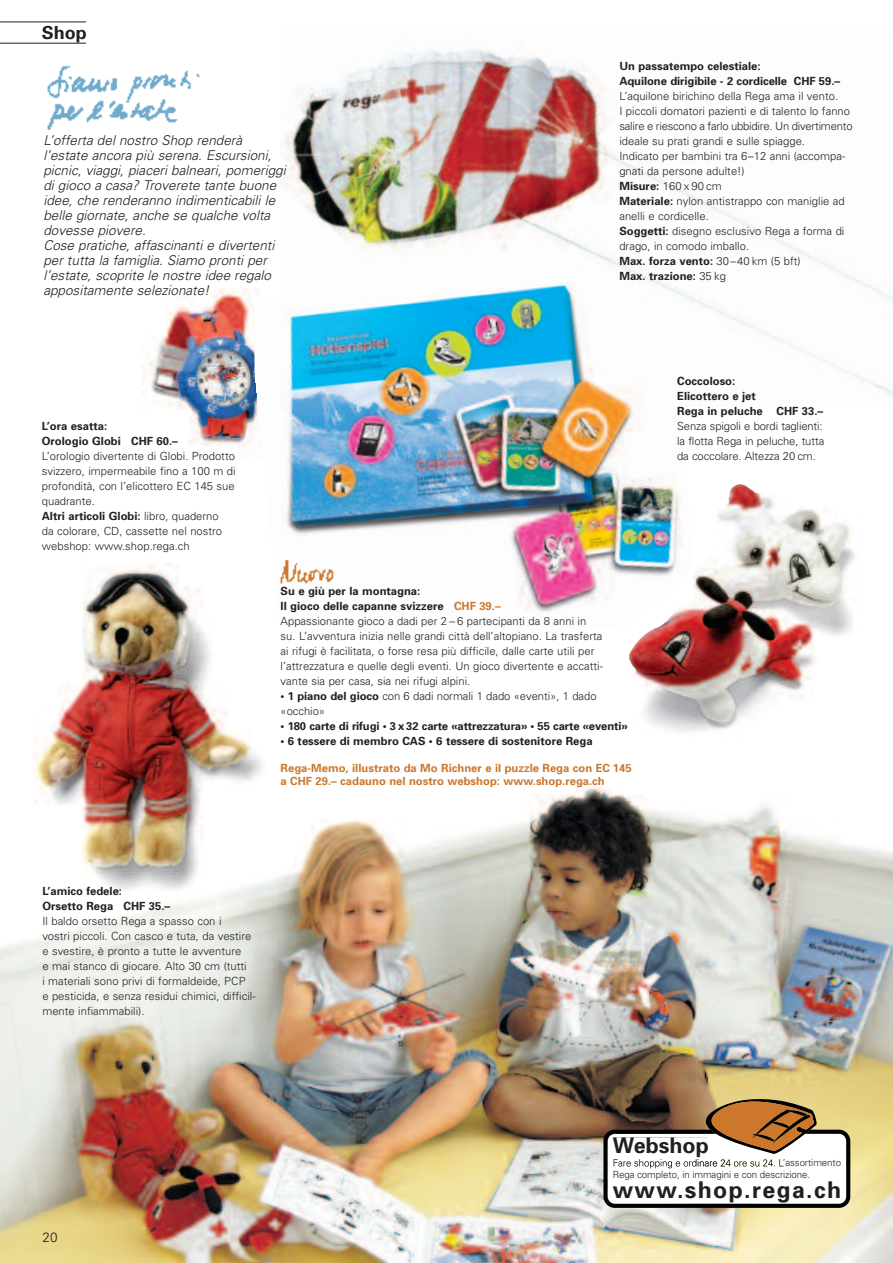
<style>
.page{position:relative;width:893px;height:1263px;background:#fff}
.page>*{position:absolute;margin:0;border:0;box-sizing:border-box;transform-origin:0 0}
.t1{font:23.1px "Univers Bold+YCUJMA";letter-spacing:.06em;color:#231f20}
.t2{font:21.45px "Univers Bold+YCUJMA";color:#231f20}
.t3{font:18px "Univers Bold+YCUJMA";color:#231f20}
.t4{font:13.5px/15px "Univers Light Oblique+IZYDXP";color:#231f20}
.t5{font:300 13.5px "Univers";color:#231f20}
.t6{font:11.25px/15px "Univers Light+LXICQL";color:#231f20}
.t7{font:11.25px/15px "Univers Bold+YCUJMA";color:#231f20}
.t8{font:11.25px/13.5px "Univers Bold+YCUJMA";color:#cc772c}
.t9{font:9.9px/11.6px "Univers Light+LXICQL";letter-spacing:-.005em;color:#231f20}
.s1{font-family:"Univers Light+LXICQL"}
.s2{font-family:"Univers Bold+YCUJMA"}
.s3{color:#cc772c}
</style>
<div class="page">
<img style="left:0;top:21px;width:893px;height:1242px">
<h3 class="t3" style="left:42px;top:26px;width:46px">Shop</h3>
<p class="t4" style="left:43px;top:134px;width:245px">L’offerta del nostro Shop renderà l’estate ancora più serena. Escursioni, picnic, viaggi, piaceri balneari, pomeriggi di gioco a casa? Troverete tante buone idee, che renderanno indimenticabili le belle giornate, anche se qualche volta dovesse piovere.<br>Cose pratiche, affascinanti e divertenti per tutta la famiglia. Siamo pronti per l’estate, scoprite le nostre idee regalo appositamente selezionate!</p>
<p class="t7" style="left:42px;top:419px;width:137px">L’ora esatta:<br>Orologio Globi CHF 60.–</p>
<p class="t6" style="left:42px;top:449px;width:195px;text-align:justify">L’orologio divertente di Globi. Prodotto svizzero, impermeabile fino a 100 m di profondità, con l’elicottero EC 145 sue quadrante.</p>
<p class="t7" style="left:42px;top:509px;width:178px">Altri articoli Globi: <span class="s1">libro, quaderno</span></p>
<p class="t6" style="left:42px;top:524px;width:182px">da colorare, CD, cassette nel nostro webshop: www.shop.rega.ch</p>
<p class="t7" style="left:619px;top:59px;width:222px">Un passatempo celestiale:<br>Aquilone dirigibile - 2 cordicelle CHF 59.–</p>
<p class="t6" style="left:619px;top:89px;width:235px">L’aquilone birichino della Rega ama il vento.<br>I piccoli domatori pazienti e di talento lo fanno salire e riescono a farlo ubbidire. Un divertimento ideale su prati grandi e sulle spiagge.<br>Indicato per bambini tra 6–12 anni (accompa&shy;gnati da persone adulte!)<br><span class="s2">Misure:</span> 160 x 90 cm<br><span class="s2">Materiale:</span> nylon antistrappo con maniglie ad anelli e cordicelle.<br><span class="s2">Soggetti:</span> disegno esclusivo Rega a forma di drago, in comodo imballo.</p>
<p class="t7" style="left:619px;top:254px;width:183px">Max. forza vento: <span class="s1">30–40 km (5 bft)<br></span>Max. trazione: <span class="s1">35 kg</span></p>
<p class="t7" style="left:677px;top:374px;width:148px">Coccoloso:<br>Elicottero e jet<br>Rega in peluche CHF 33.–</p>
<p class="t6" style="left:677px;top:419px;width:149px">Senza spigoli e bordi taglienti: la flotta Rega in peluche, tutta da coccolare. Altezza 20 cm.</p>
<p class="t7" style="left:281px;top:584px;width:222px">Su e giù per la montagna:<br>Il gioco delle capanne svizzere <span class="s3">CHF 39.–</span></p>
<p class="t6" style="left:281px;top:614px;width:324px">Appassionante gioco a dadi per 2 – 6 partecipanti da 8 anni in su. L’avventura inizia nelle grandi città dell’altopiano. La trasferta ai rifugi è facilitata, o forse resa più difficile, dalle carte utili per l’attrezzatura e quelle degli eventi. Un gioco divertente e accatti&shy;vante sia per casa, sia nei rifugi alpini.</p>
<p class="t6" style="left:281px;top:689px;width:317px"><span class="s2">• 1 piano del gioco</span> con 6 dadi normali 1 dado «eventi», 1 dado «occhio»</p>
<p class="t7" style="left:281px;top:719px;width:348px">• 180 carte di rifugi • 3 x 32 carte «attrezzatura» • 55 carte «eventi»</p>
<p class="t7" style="left:281px;top:734px;width:314px">• 6 tessere di membro CAS • 6 tessere di sostenitore Rega</p>
<p class="t8" style="left:281px;top:762px;width:353px">Rega-Memo, illustrato da Mo Richner e il puzzle Rega con EC 145 a CHF 29.– cadauno nel nostro webshop: www.shop.rega.ch</p>
<p class="t7" style="left:42px;top:884px;width:129px">L’amico fedele:<br>Orsetto Rega CHF 35.–</p>
<p class="t6" style="left:42px;top:914px;width:215px">Il baldo orsetto Rega a spasso con i<br>vostri piccoli. Con casco e tuta, da vestire e svestire, è pronto a tutte le avventure<br>e mai stanco di giocare. Alto 30 cm (tutti<br>i materiali sono privi di formaldeide, PCP<br>e pesticida, e senza residui chimici, difficil&shy;mente infiammabili).</p>
<p class="t5" style="left:43px;top:1232px;width:17px">20</p>
<h2 class="t2" style="left:613px;top:1138px;width:98px">Webshop</h2>
<p class="t9" style="left:613px;top:1158px;width:230px;text-indent:170px">’assortimento<br>Rega completo, in immagini e con descrizione.</p>
<h1 class="t1" style="left:613px;top:1181px;width:230px">www.shop.rega.ch</h1>
</div>
